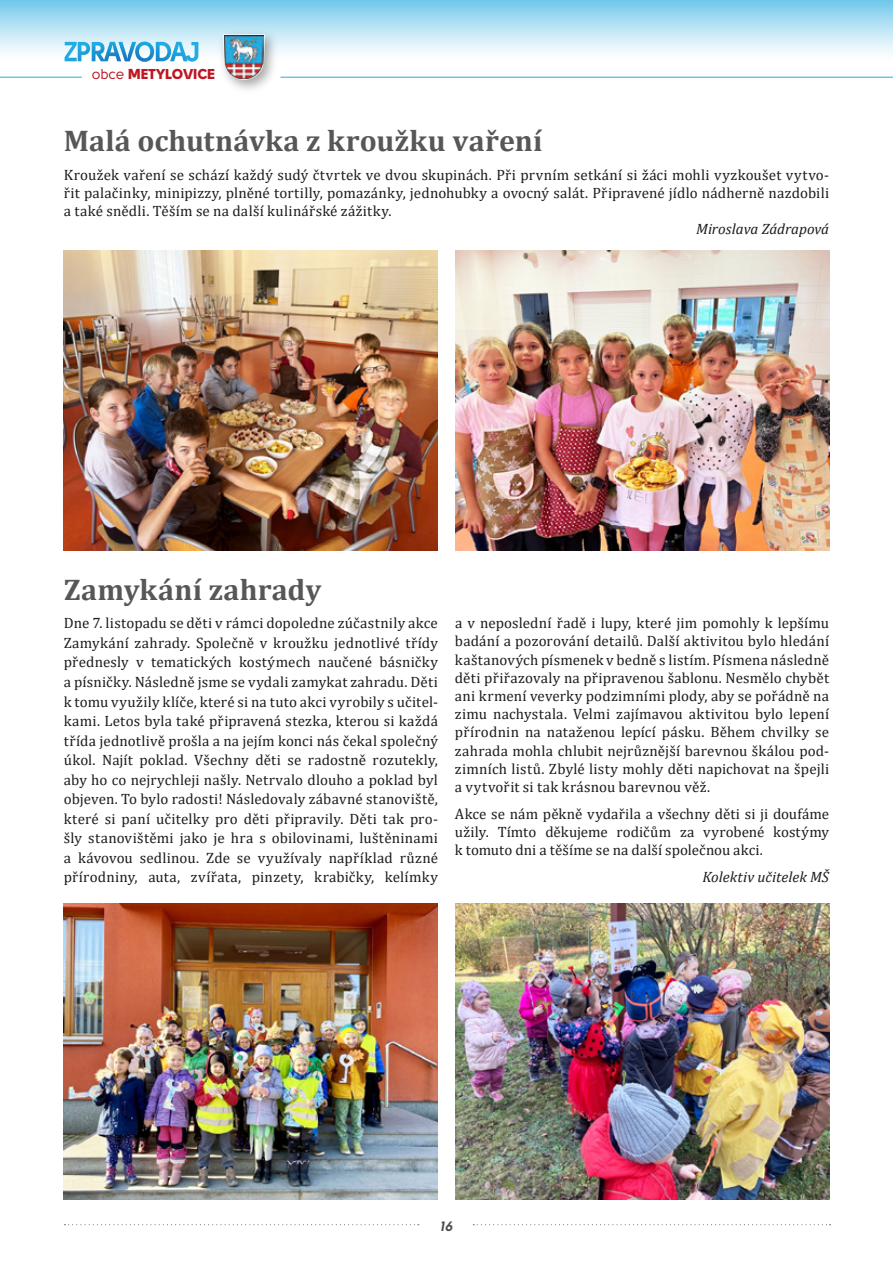
<style>
.page{position:relative;width:893px;height:1263px;background:#fff}
.page>*{position:absolute;margin:0;border:0;box-sizing:border-box;transform-origin:0 0}
.t1{font:700 30px "Cambria";letter-spacing:.005em;color:#575756}
.t2{font:15px/19.5px "Cambria";letter-spacing:.015em;color:#1d1d1b;text-align:justify}
.t3{font:italic 15px "Cambria";color:#1d1d1b}
.t4{font:14.4px "Solomon Sans Black";color:#be1622}
.t5{font:13.5px "Solomon Sans Bold Italic";color:#4d4c4c}
.s1{font-family:"Solomon Sans Normal"}
</style>
<div class="page">
<div style="left:0;top:0;width:893px;height:77px;background:linear-gradient(to bottom,#7dcded,#fff)"></div>
<img style="left:214px;top:25px;width:70px;height:65px">
<svg style="left:223px;top:34px;width:42px;height:46px"></svg>
<img style="left:224px;top:36px;width:40px;height:42px">
<svg style="left:65px;top:42px;width:133px;height:20px"></svg>
<hr style="left:281px;top:77px;width:612px;height:1px;background:#23abe3">
<svg style="left:64px;top:1224px;width:355px;height:1px"></svg>
<svg style="left:473px;top:1224px;width:357px;height:1px"></svg>
<hr style="left:0;top:77px;width:81px;height:1px;background:#23abe3">
<img style="left:64px;top:251px;width:374px;height:300px">
<img style="left:455px;top:251px;width:374px;height:300px">
<img style="left:64px;top:904px;width:374px;height:295px">
<img style="left:455px;top:904px;width:374px;height:295px">
<p class="t4" style="left:92px;top:65px;width:125px"><span class="s1">obce</span> METYLOVICE</p>
<h1 class="t1" style="left:64px;top:119px;width:480px">Malá ochutnávka z kroužku vaření</h1>
<p class="t2" style="left:64px;top:165px;width:767px;line-height:18px">Kroužek vaření se schází každý sudý čtvrtek ve dvou skupinách. Při prvním setkání si žáci mohli vyzkoušet vytvo&shy;řit palačinky, minipizzy, plněné tortilly, pomazánky, jednohubky a ovocný salát. Připravené jídlo nádherně nazdobili a také snědli. Těším se na další kulinářské zážitky.</p>
<p class="t3" style="left:696px;top:218px;width:134px">Miroslava Zádrapová</p>
<h1 class="t1" style="left:64px;top:568px;width:259px">Zamykání zahrady</h1>
<p class="t2" style="left:64px;top:613px;width:376px">Dne 7. listopadu se děti v rámci dopoledne zúčastnily akce Zamykání zahrady. Společně v kroužku jednotlivé třídy přednesly v tematických kostýmech naučené básničky a písničky. Následně jsme se vydali zamykat zahradu. Děti k tomu využily klíče, které si na tuto akci vyrobily s učitel&shy;kami. Letos byla také připravená stezka, kterou si každá třída jednotlivě prošla a na jejím konci nás čekal společný úkol. Najít poklad. Všechny děti se radostně rozutekly, aby ho co nejrychleji našly. Netrvalo dlouho a poklad byl objeven. To bylo radosti! Následovaly zábavné stanoviště, které si paní učitelky pro děti připravily. Děti tak pro&shy;šly stanovištěmi jako je hra s obilovinami, luštěninami a kávovou sedlinou. Zde se využívaly například různé přírodniny, auta, zvířata, pinzety, krabičky, kelímky</p>
<p class="t2" style="left:455px;top:614px;width:376px;line-height:18.1px">a v neposlední řadě i lupy, které jim pomohly k lepšímu badání a pozorování detailů. Další aktivitou bylo hledání kaštanových písmenek v bedně s listím. Písmena následně děti přiřazovaly na připravenou šablonu. Nesmělo chybět ani krmení veverky podzimními plody, aby se pořádně na zimu nachystala. Velmi zajímavou aktivitou bylo lepení přírodnin na nataženou lepící pásku. Během chvilky se zahrada mohla chlubit nejrůznější barevnou škálou pod&shy;zimních listů. Zbylé listy mohly děti napichovat na špejli a vytvořit si tak krásnou barevnou věž.</p>
<p class="t2" style="left:455px;top:804px;width:376px;line-height:18.1px">Akce se nám pěkně vydařila a všechny děti si ji doufáme užily. Tímto děkujeme rodičům za vyrobené kostýmy k tomuto dni a těšíme se na další společnou akci.</p>
<p class="t3" style="left:702px;top:866px;width:128px">Kolektiv učitelek MŠ</p>
<p class="t5" style="left:440px;top:1218px;width:14px">16</p>
</div>
